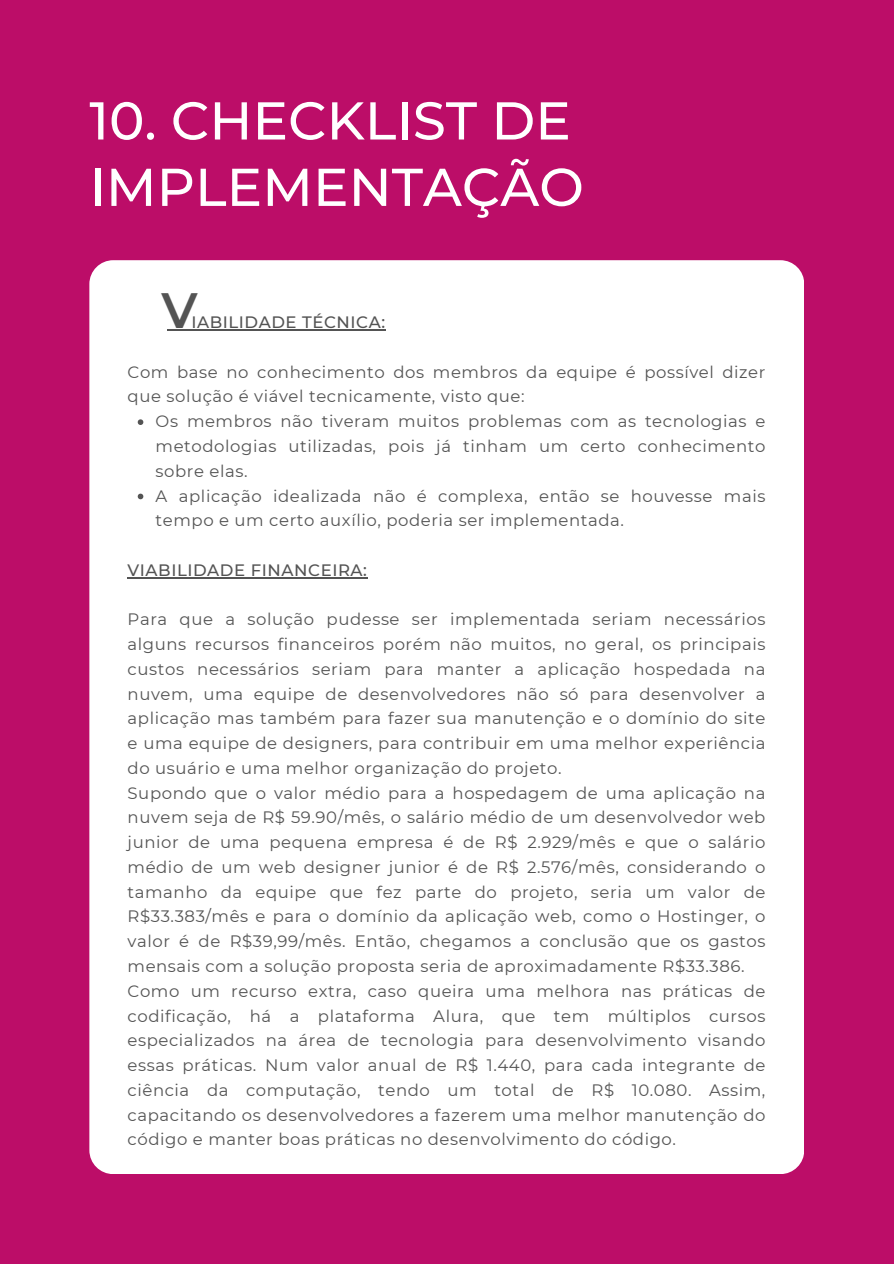
<style>
.page{position:relative;width:894px;height:1264px;background:#fff}
.page>*{position:absolute;margin:0;border:0;box-sizing:border-box;transform-origin:0 0}
.t1{font:500 53.1px/66.3px "Montserrat";color:#fff}
.t2{font:600 49.5px "Montserrat";color:#545454}
.t3{font:16.5px/24.8px "Montserrat";letter-spacing:.035em;color:#545454;text-align:justify}
.t4{font:500 16.5px "Montserrat";letter-spacing:.035em;color:#545454}
</style>
<div class="page">
<div style="left:0;top:0;width:893px;height:1263px;background:#bc0d68"></div>
<div style="left:89px;top:260px;width:715px;height:914px;background:#fff;border-radius:24px"></div>
<svg style="left:167px;top:329px;width:24px;height:1px"></svg>
<hr style="left:191px;top:329px;width:195px;height:1px;background:#545454">
<svg style="left:138px;top:419px;width:5px;height:6px"></svg>
<svg style="left:138px;top:493px;width:5px;height:6px"></svg>
<hr style="left:127px;top:577px;width:240px;height:1px;background:#545454">
<h1 class="t1" style="left:89px;top:87px;width:496px">10. CHECKLIST DE<br>IMPLEMENTAÇÃO</h1>
<p class="t2" style="left:161px;top:279px;width:38px">V</p>
<h2 class="t4" style="left:191px;top:312px;width:195px">IABILIDADE TÉCNICA:</h2>
<p class="t3" style="left:127px;top:359px;width:639px">Com base no conhecimento dos membros da equipe é possível dizer que solução é viável tecnicamente, visto que:</p>
<p class="t3" style="left:156px;top:409px;width:611px">Os membros não tiveram muitos problemas com as tecnologias e metodologias utilizadas, pois já tinham um certo conhecimento sobre elas.</p>
<p class="t3" style="left:156px;top:483px;width:611px">A aplicação idealizada não é complexa, então se houvesse mais tempo e um certo auxílio, poderia ser implementada.</p>
<h2 class="t4" style="left:127px;top:560px;width:241px">VIABILIDADE FINANCEIRA:</h2>
<p class="t3" style="left:127px;top:607px;width:639px">Para que a solução pudesse ser implementada seriam necessários alguns recursos financeiros porém não muitos, no geral, os principais custos necessários seriam para manter a aplicação hospedada na nuvem, uma equipe de desenvolvedores não só para desenvolver a aplicação mas também para fazer sua manutenção e o domínio do site e uma equipe de designers, para contribuir em uma melhor experiência do usuário e uma melhor organização do projeto.</p>
<p class="t3" style="left:127px;top:780px;width:639px">Supondo que o valor médio para a hospedagem de uma aplicação na nuvem seja de R$ 59.90/mês, o salário médio de um desenvolvedor web junior de uma pequena empresa é de R$ 2.929/mês e que o salário médio de um web designer junior é de R$ 2.576/mês, considerando o tamanho da equipe que fez parte do projeto, seria um valor de R$33.383/mês e para o domínio da aplicação web, como o Hostinger, o valor é de R$39,99/mês. Então, chegamos a conclusão que os gastos mensais com a solução proposta seria de aproximadamente R$33.386.</p>
<p class="t3" style="left:127px;top:978px;width:639px">Como um recurso extra, caso queira uma melhora nas práticas de codificação, há a plataforma Alura, que tem múltiplos cursos especializados na área de tecnologia para desenvolvimento visando essas práticas. Num valor anual de R$ 1.440, para cada integrante de ciência da computação, tendo um total de R$ 10.080. Assim, capacitando os desenvolvedores a fazerem uma melhor manutenção do código e manter boas práticas no desenvolvimento do código.</p>
</div>
